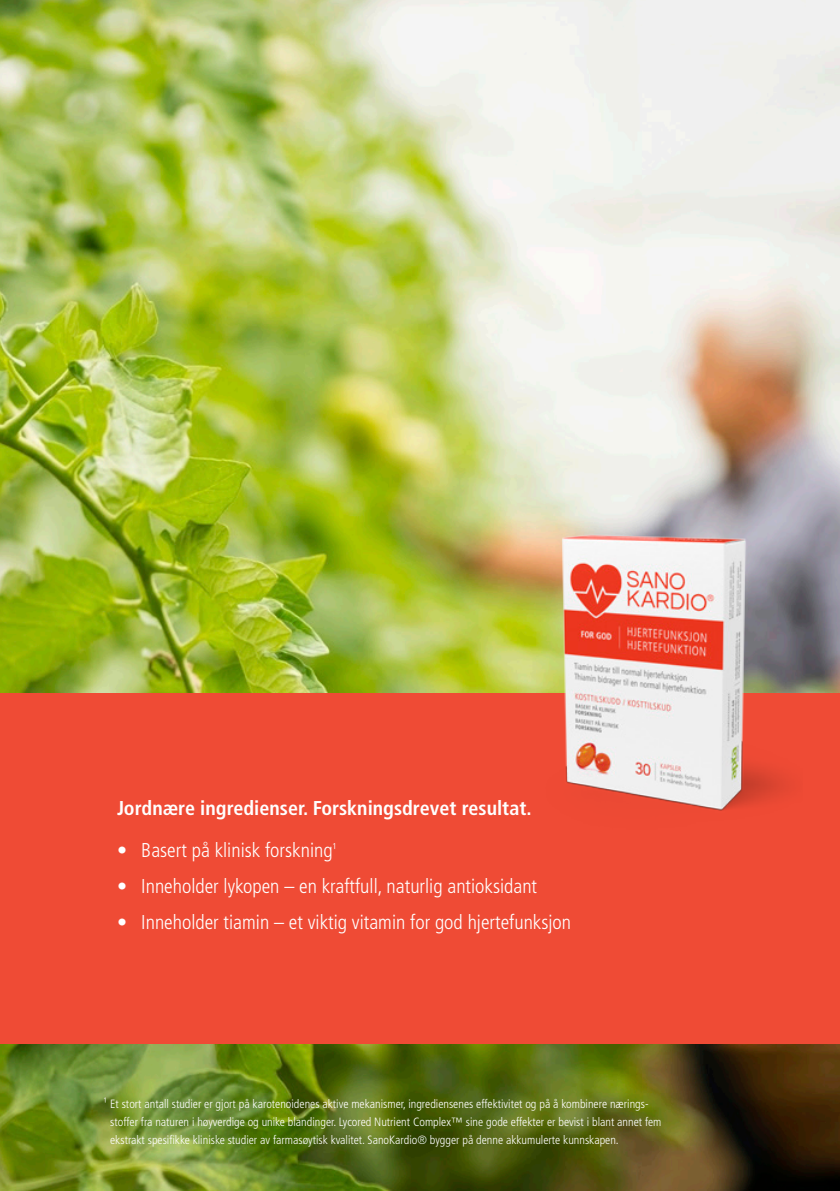
<style>
.page{position:relative;width:840px;height:1191px;background:#fff}
.page>*{position:absolute;margin:0;border:0;box-sizing:border-box;transform-origin:0 0}
.t1{font:300 condensed 20px "Frutiger LT Std";color:#fff}
.t2{font:700 condensed 20px "Frutiger LT Std";color:#fff}
.t3{font:300 condensed 12px/18px "Frutiger LT Std";color:#fff}
</style>
<div class="page">
<img style="left:0;top:0;width:839px;height:1191px">
<div style="left:0;top:693px;width:839px;height:350px;background:#ef4b35"></div>
<img style="left:522px;top:507px;width:280px;height:304px">
<p class="t2" style="left:117px;top:796px;width:415px">Jordnære ingredienser. Forskningsdrevet resultat.</p>
<p class="t1" style="left:117px;top:838px;width:221px">• Basert på klinisk forskning<sup>1</sup></p>
<p class="t1" style="left:117px;top:874px;width:421px">• Inneholder lykopen – en kraftfull, naturlig antioksidant</p>
<p class="t1" style="left:117px;top:910px;width:455px">• Inneholder tiamin – et viktig vitamin for god hjertefunksjon</p>
<p class="t3" style="left:110px;top:1094px;width:552px;text-indent:-7px">1 Et stort antall studier er gjort på karotenoidenes aktive mekanismer, ingrediensenes effektivitet og på å kombinere nærings&shy;stoffer fra naturen i høyverdige og unike blandinger. Lycored Nutrient Complex™ sine gode effekter er bevist i blant annet fem ekstrakt spesifikke kliniske studier av farmasøytisk kvalitet. SanoKardio® bygger på denne akkumulerte kunnskapen.</p>
</div>
